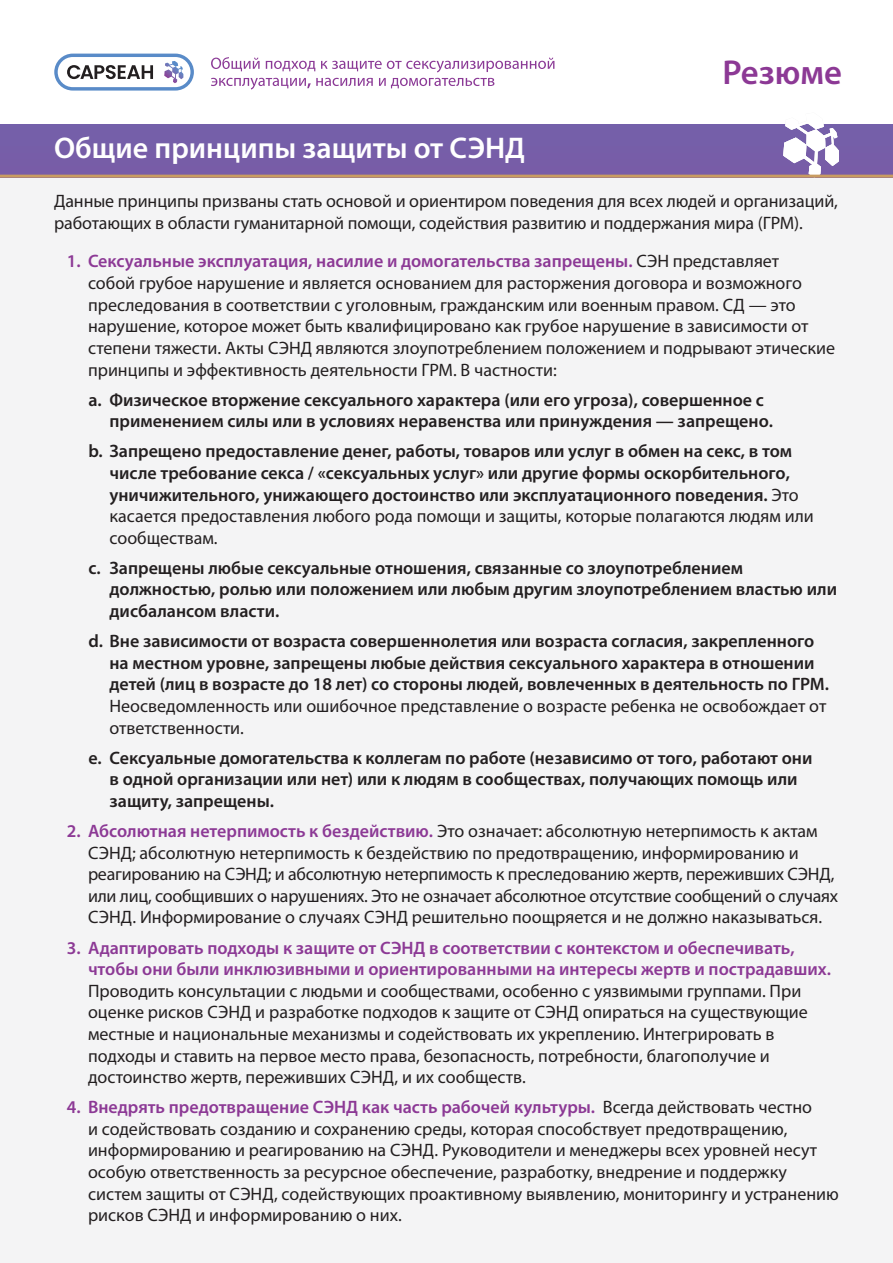
<style>
.page{position:relative;width:893px;height:1263px;background:#f4f4f5}
.page>*{position:absolute;margin:0;border:0;box-sizing:border-box;transform-origin:0 0}
.t1{font:600 34.65px "Myriad Pro";letter-spacing:-.005em;color:#8c3995}
.t2{font:600 30px "Myriad Pro";color:#fff}
.t3{font:18px/21.6px "Myriad Pro";color:#231f20}
.Body_Text{font:600 18px/21.6px "Myriad Pro";color:#231f20}
.s1{font-weight:600;color:#8c3995}
.s2{font-weight:400}
</style>
<div class="page">
<div style="left:0;top:0;width:893px;height:125px;background:#fff"></div>
<svg style="left:54px;top:54px;width:140px;height:37px"></svg>
<svg style="left:211px;top:57px;width:49px;height:14px"></svg>
<svg style="left:266px;top:61px;width:49px;height:10px"></svg>
<svg style="left:321px;top:58px;width:233px;height:14px"></svg>
<svg style="left:211px;top:78px;width:162px;height:11px"></svg>
<svg style="left:379px;top:78px;width:115px;height:10px"></svg>
<div style="left:0;top:125px;width:893px;height:53px;background:#765ea8"></div>
<svg style="left:783px;top:124px;width:56px;height:51px"></svg>
<hr style="left:0;top:175px;width:893px;height:3px;background:#c99c61">
<p class="t2" style="left:54px;top:129px;width:473px">Общие принципы защиты от СЭНД</p>
<p class="t1" style="left:722px;top:51px;width:121px">Резюме</p>
<p class="t3" style="left:54px;top:190px;width:785px">Данные принципы призваны стать основой и ориентиром поведения для всех людей и организаций, работающих в области гуманитарной помощи, содействия развитию и поддержания мира (ГРМ).</p>
<p class="t3" style="left:88px;top:250px;width:749px;text-indent:-21px"><span class="s1">1. Сексуальные эксплуатация, насилие и домогательства запрещены.</span> СЭН представляет<br>собой грубое нарушение и является основанием для расторжения договора и возможного преследования в соответствии с уголовным, гражданским или военным правом. СД — это нарушение, которое может быть квалифицировано как грубое нарушение в зависимости от степени тяжести. Акты СЭНД являются злоупотреблением положением и подрывают этические принципы и эффективность деятельности ГРМ. В частности:</p>
<p class="Body_Text" style="left:110px;top:388px;width:665px;text-indent:-21px">a. Физическое вторжение сексуального характера (или его угроза), совершенное с применением силы или в условиях неравенства или принуждения — запрещено.</p>
<p class="Body_Text" style="left:110px;top:440px;width:706px;text-indent:-21px">b. Запрещено предоставление денег, работы, товаров или услуг в обмен на секс, в том числе требование секса / «сексуальных услуг» или другие формы оскорбительного, уничижительного, унижающего достоинство или эксплуатационного поведения. <span class="s2">Это касается предоставления любого рода помощи и защиты, которые полагаются людям или сообществам.</span></p>
<p class="Body_Text" style="left:110px;top:556px;width:729px;text-indent:-21px">c. Запрещены любые сексуальные отношения, связанные со злоупотреблением должностью, ролью или положением или любым другим злоупотреблением властью или дисбалансом власти.</p>
<p class="Body_Text" style="left:110px;top:630px;width:721px;text-indent:-21px">d. Вне зависимости от возраста совершеннолетия или возраста согласия, закрепленного на местном уровне, запрещены любые действия сексуального характера в отношении детей (лиц в возрасте до 18 лет) со стороны людей, вовлеченных в деятельность по ГРМ.<br><span class="s2">Неосведомленность или ошибочное представление о возрасте ребенка не освобождает от ответственности.</span></p>
<p class="Body_Text" style="left:110px;top:746px;width:704px;text-indent:-21px">e. Сексуальные домогательства к коллегам по работе (независимо от того, работают они в одной организации или нет) или к людям в сообществах, получающих помощь или защиту, запрещены.</p>
<p class="t3" style="left:88px;top:820px;width:752px;text-indent:-21px"><span class="s1">2. Абсолютная нетерпимость к бездействию.</span> Это означает: абсолютную нетерпимость к актам СЭНД; абсолютную нетерпимость к бездействию по предотвращению, информированию и реагированию на СЭНД; и абсолютную нетерпимость к преследованию жертв, переживших СЭНД, или лиц, сообщивших о нарушениях. Это не означает абсолютное отсутствие сообщений о случаях СЭНД. Информирование о случаях СЭНД решительно поощряется и не должно наказываться.</p>
<p class="t3" style="left:88px;top:936px;width:744px;text-indent:-21px"><span class="s1">3. Адаптировать подходы к защите от СЭНД в соответствии с контекстом и обеспечивать, чтобы они были инклюзивными и ориентированными на интересы жертв и пострадавших.<br></span>Проводить консультации с людьми и сообществами, особенно с уязвимыми группами. При оценке рисков СЭНД и разработке подходов к защите от СЭНД опираться на существующие местные и национальные механизмы и содействовать их укреплению. Интегрировать в подходы и ставить на первое место права, безопасность, потребности, благополучие и достоинство жертв, переживших СЭНД, и их сообществ.</p>
<p class="t3" style="left:88px;top:1096px;width:752px;text-indent:-21px"><span class="s1">4. Внедрять предотвращение СЭНД как часть рабочей культуры.</span> Всегда действовать честно<br>и содействовать созданию и сохранению среды, которая способствует предотвращению, информированию и реагированию на СЭНД. Руководители и менеджеры всех уровней несут особую ответственность за ресурсное обеспечение, разработку, внедрение и поддержку систем защиты от СЭНД, содействующих проактивному выявлению, мониторингу и устранению рисков СЭНД и информированию о них.</p>
</div>
